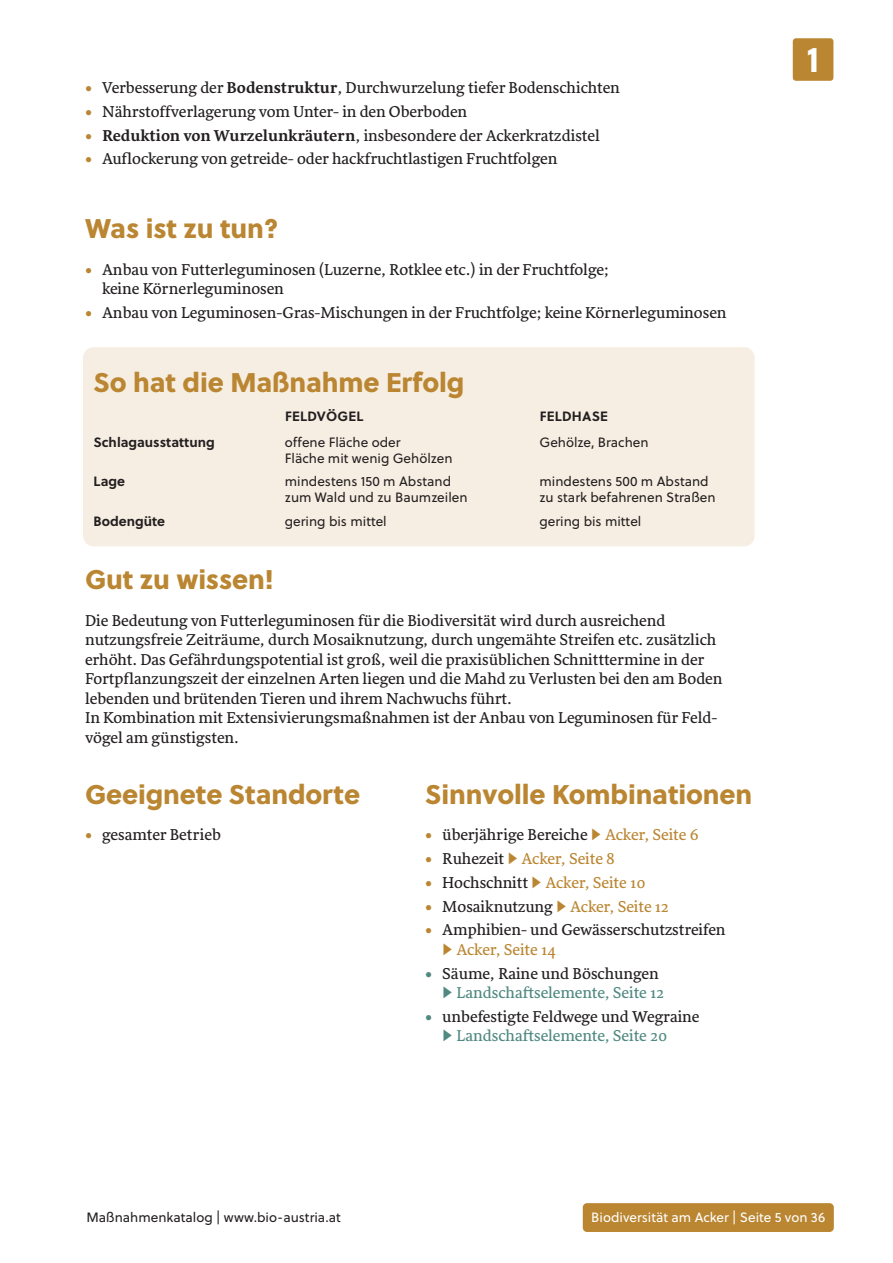
<style>
.page{position:relative;width:893px;height:1263px;background:#fff}
.page>*{position:absolute;margin:0;border:0;box-sizing:border-box;transform-origin:0 0}
.t1{font:700 36px "Soleil";color:#fff}
.t2{font:27px "Soleil Xb";letter-spacing:-.005em;color:#ba8632}
.t3{font:16.2px/19.5px "Sirba";color:#231f20}
.t4{font:16.2px "Sirba";color:#ba8632}
.t5{font:16.2px/19.5px "Sirba";color:#508981}
.t6{font:13.5px/16.2px "Soleil";color:#231f20}
.t7{font:13.5px "Soleil";color:#fff}
.t8{font:700 13.5px "Soleil";color:#231f20}
.t9{font:700 13.5px "Soleil";letter-spacing:.02em;color:#231f20}
.s1{color:#ba8632}
.s2{font-weight:700}
.s3{color:#231f20}
.s4{color:#508981}
</style>
<div class="page">
<div style="left:583px;top:1203px;width:251px;height:29px;background:#ba8632;border-radius:4px"></div>
<div style="left:793px;top:38px;width:40px;height:43px;background:#ba8632;border-radius:3px"></div>
<div style="left:88px;top:352px;width:661px;height:189px;background:#f6eee2;border-radius:5px"></div>
<div style="left:83px;top:347px;width:672px;height:199px;border:10px solid #f6eee2;border-radius:5px"></div>
<p class="t3" style="left:85px;top:79px;width:536px"><span class="s1">•</span> Verbesserung der <span class="s2">Bodenstruktur</span>, Durchwurzelung tiefer Bodenschichten</p>
<p class="t3" style="left:85px;top:102px;width:384px"><span class="s1">•</span> Nährstoffverlagerung vom Unter- in den Oberboden</p>
<p class="t3" style="left:85px;top:126px;width:516px"><span class="s1">•</span> <span class="s2">Reduktion von Wurzelunkräutern</span>, insbesondere der Ackerkratzdistel</p>
<p class="t3" style="left:85px;top:150px;width:474px"><span class="s1">•</span> Auflockerung von getreide- oder hackfruchtlastigen Fruchtfolgen</p>
<h2 class="t2" style="left:85px;top:211px;width:195px">Was ist zu tun?</h2>
<p class="t3" style="left:102px;top:260px;width:508px;text-indent:-17px"><span class="s1">•</span> Anbau von Futterleguminosen (Luzerne, Rotklee etc.) in der Fruchtfolge; keine Körnerleguminosen</p>
<p class="t3" style="left:85px;top:303px;width:643px"><span class="s1">•</span> Anbau von Leguminosen-Gras-Mischungen in der Fruchtfolge; keine Körnerleguminosen</p>
<h2 class="t2" style="left:94px;top:364px;width:372px">So hat die Maßnahme Erfolg</h2>
<p class="t9" style="left:285px;top:407px;width:80px">FELDVÖGEL</p>
<p class="t9" style="left:540px;top:407px;width:70px">FELDHASE</p>
<p class="t8" style="left:94px;top:433px;width:123px">Schlagausstattung</p>
<p class="t6" style="left:285px;top:434px;width:169px">offene Fläche oder<br>Fläche mit wenig Gehölzen</p>
<p class="t6" style="left:539px;top:434px;width:111px">Gehölze, Brachen</p>
<p class="t8" style="left:94px;top:473px;width:33px">Lage</p>
<p class="t6" style="left:285px;top:474px;width:184px">mindestens 150 m Abstand zum Wald und zu Baumzeilen</p>
<p class="t6" style="left:539px;top:474px;width:177px">mindestens 500 m Abstand zu stark befahrenen Straßen</p>
<p class="t8" style="left:94px;top:512px;width:73px">Bodengüte</p>
<p class="t6" style="left:285px;top:513px;width:103px">gering bis mittel</p>
<p class="t6" style="left:539px;top:513px;width:103px">gering bis mittel</p>
<h2 class="t2" style="left:85px;top:562px;width:190px">Gut zu wissen!</h2>
<p class="t3" style="left:85px;top:611px;width:639px">Die Bedeutung von Futterleguminosen für die Biodiversität wird durch ausreichend nutzungsfreie Zeiträume, durch Mosaiknutzung, durch ungemähte Streifen etc. zusätzlich erhöht. Das Gefährdungspotential ist groß, weil die praxisüblichen Schnitttermine in der Fortpflanzungszeit der einzelnen Arten liegen und die Mahd zu Verlusten bei den am Boden lebenden und brütenden Tieren und ihrem Nachwuchs führt.<br>In Kombination mit Extensivierungsmaßnahmen ist der Anbau von Leguminosen für Feld&shy;vögel am günstigsten.</p>
<h2 class="t2" style="left:85px;top:776px;width:277px">Geeignete Standorte</h2>
<p class="t3" style="left:85px;top:826px;width:137px"><span class="s1">•</span> gesamter Betrieb</p>
<h2 class="t2" style="left:425px;top:776px;width:329px">Sinnvolle Kombinationen</h2>
<p class="t3" style="left:425px;top:826px;width:275px"><span class="s1">•</span> überjährige Bereiche <span class="s1">▶ Acker, Seite 6</span></p>
<p class="t4" style="left:425px;top:847px;width:191px">• <span class="s3">Ruhezeit</span> ▶ Acker, Seite 8</p>
<p class="t4" style="left:425px;top:871px;width:222px">• <span class="s3">Hochschnitt</span> ▶ Acker, Seite 10</p>
<p class="t4" style="left:425px;top:894px;width:245px">• <span class="s3">Mosaiknutzung</span> ▶ Acker, Seite 12</p>
<p class="t3" style="left:442px;top:921px;width:285px;text-indent:-17px"><span class="s1">•</span> Amphibien- und Gewässerschutzstreifen <span class="s1">▶ Acker, Seite 14</span></p>
<p class="t5" style="left:442px;top:964px;width:223px;text-indent:-17px">• <span class="s3">Säume, Raine und Böschungen </span>▶ Landschaftselemente, Seite 12</p>
<p class="t3" style="left:442px;top:1007px;width:259px;text-indent:-17px"><span class="s4">•</span> unbefestigte Feldwege und Wegraine <span class="s4">▶ Landschaftselemente, Seite 20</span></p>
<h1 class="t1" style="left:807px;top:36px;width:14px">1</h1>
<p class="t6" style="left:86px;top:1209px;width:256px">Maßnahmenkatalog | www.bio-austria.at</p>
<p class="t7" style="left:591px;top:1208px;width:236px">Biodiversität am Acker | Seite 5 von 36</p>
</div>
